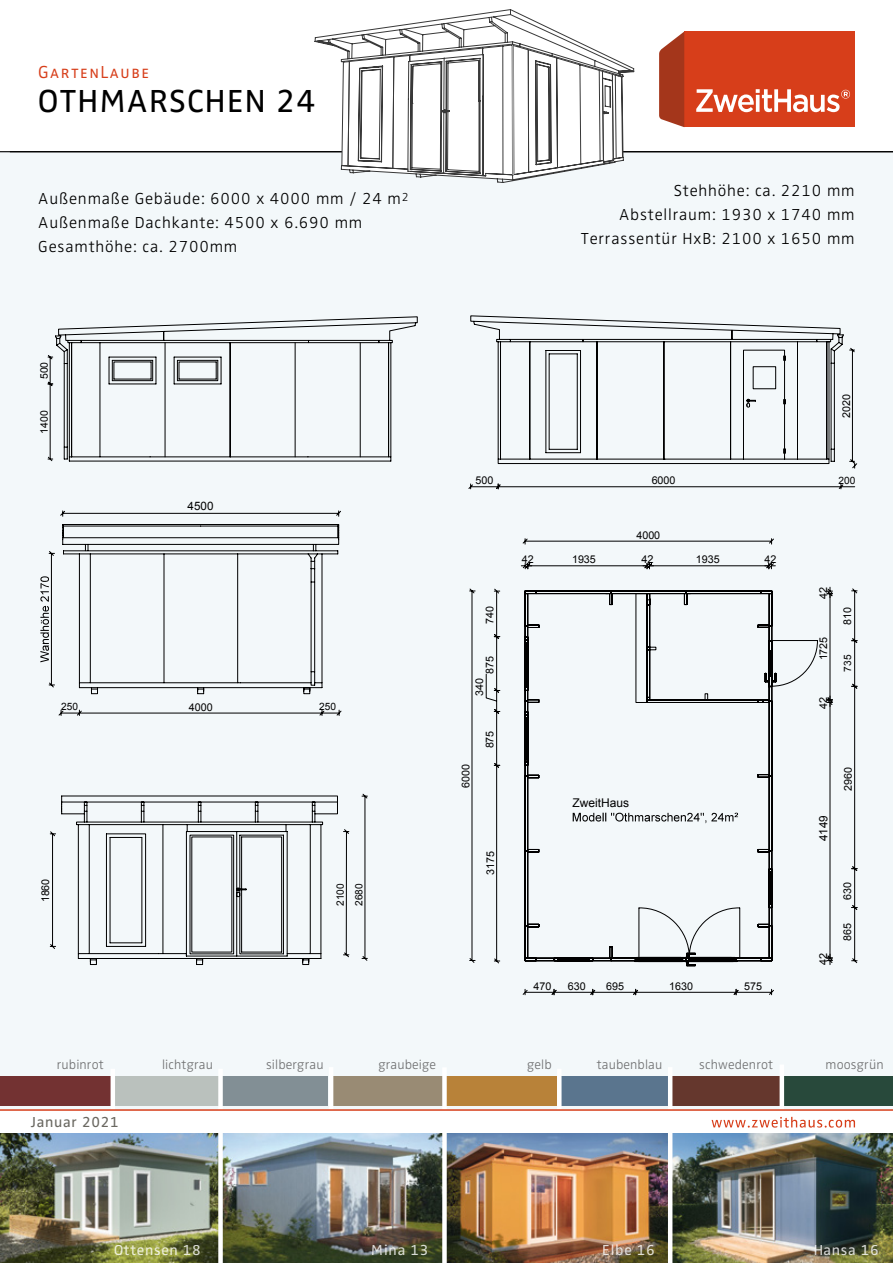
<style>
.page{position:relative;width:893px;height:1263px;background:#fff}
.page>*{position:absolute;margin:0;border:0;box-sizing:border-box;transform-origin:0 0}
.t1{font:33px "Zwo";letter-spacing:.04em;color:#000}
.t2{font:18px "Zwo Semi Light SC";letter-spacing:.05em;color:#d73e1a}
.t3{font:300 16.5px/24px "Zwo";letter-spacing:.05em;color:#000}
.t4{font:15px "Zwo";letter-spacing:.05em;color:#fff}
.t5{font:15px "Zwo";letter-spacing:.05em;color:#6a6861}
.t6{font:300 13.5px "Zwo";letter-spacing:.01em;color:#707172}
.t7{font:12px "Arial";color:#000}
.t8{font:11.7px "Arial";color:#000}
.t9{font:10.95px "Arial";color:#000}
.t10{font:10.8px "Arial";color:#000}
.t11{font:10.5px "Arial";color:#000}
.t12{font:10.2px/18.8px "Arial";color:#000}
</style>
<div class="page">
<div style="left:0;top:152px;width:893px;height:958px;background:#f3f8fa"></div>
<hr style="left:0;top:151px;width:893px;height:1px;background:#000">
<img style="left:0;top:1133px;width:218px;height:130px">
<div style="left:0;top:1076px;width:111px;height:30px;background:#733232"></div>
<div style="left:114px;top:1076px;width:108px;height:30px;background:#bac1bd"></div>
<div style="left:222px;top:1076px;width:106px;height:30px;background:#828f95"></div>
<div style="left:329px;top:1076px;width:116px;height:30px;background:#998b74"></div>
<div style="left:444px;top:1076px;width:113px;height:30px;background:#b88239"></div>
<div style="left:560px;top:1076px;width:109px;height:30px;background:#5a758e"></div>
<div style="left:672px;top:1076px;width:108px;height:30px;background:#65372d"></div>
<div style="left:783px;top:1076px;width:110px;height:30px;background:#28493b"></div>
<hr style="left:111px;top:1069px;width:4px;height:51px;background:#fff">
<div style="left:218px;top:1069px;width:5px;height:51px;background:#fff"></div>
<hr style="left:329px;top:1067px;width:4px;height:51px;background:#fff">
<div style="left:442px;top:1067px;width:5px;height:52px;background:#fff"></div>
<div style="left:557px;top:1069px;width:5px;height:51px;background:#fff"></div>
<hr style="left:668px;top:1067px;width:4px;height:51px;background:#fff">
<hr style="left:780px;top:1064px;width:4px;height:52px;background:#fff">
<div style="left:684px;top:31px;width:171px;height:96px;background:#d73e1a"></div>
<svg style="left:659px;top:32px;width:25px;height:95px;background:#b1533c"></svg>
<svg style="left:696px;top:89px;width:154px;height:23px"></svg>
<hr style="left:0;top:1109px;width:893px;height:2px;background:#d73e1a">
<img style="left:223px;top:1133px;width:670px;height:130px">
<div style="left:442px;top:1127px;width:5px;height:136px;background:#fff"></div>
<hr style="left:668px;top:1129px;width:4px;height:134px;background:#fff">
<svg style="left:712px;top:1117px;width:143px;height:10px"></svg>
<svg style="left:314px;top:33px;width:320px;height:150px"></svg>
<svg style="left:341px;top:9px;width:283px;height:171px"></svg>
<svg style="left:470px;top:316px;width:373px;height:148px"></svg>
<svg style="left:468px;top:484px;width:387px;height:5px"></svg>
<svg style="left:849px;top:348px;width:8px;height:120px"></svg>
<svg style="left:55px;top:317px;width:362px;height:144px"></svg>
<svg style="left:48px;top:355px;width:5px;height:106px"></svg>
<hr style="left:360px;top:343px;width:1px;height:114px;background:#000">
<hr style="left:295px;top:343px;width:1px;height:114px;background:#000">
<hr style="left:165px;top:343px;width:1px;height:114px;background:#000">
<svg style="left:62px;top:524px;width:277px;height:164px"></svg>
<svg style="left:60px;top:510px;width:281px;height:7px"></svg>
<svg style="left:40px;top:551px;width:15px;height:136px"></svg>
<svg style="left:91px;top:687px;width:219px;height:7px"></svg>
<svg style="left:58px;top:710px;width:284px;height:6px"></svg>
<svg style="left:61px;top:796px;width:277px;height:169px"></svg>
<svg style="left:50px;top:831px;width:6px;height:118px"></svg>
<svg style="left:343px;top:829px;width:6px;height:128px"></svg>
<svg style="left:362px;top:794px;width:6px;height:167px"></svg>
<svg style="left:469px;top:588px;width:6px;height:375px"></svg>
<svg style="left:522px;top:538px;width:252px;height:6px"></svg>
<svg style="left:486px;top:588px;width:14px;height:375px"></svg>
<svg style="left:851px;top:588px;width:6px;height:375px"></svg>
<svg style="left:521px;top:565px;width:253px;height:430px"></svg>
<svg style="left:523px;top:563px;width:310px;height:404px"></svg>
<svg style="left:527px;top:593px;width:242px;height:334px"></svg>
<p class="t2" style="left:38px;top:62px;width:113px">GartenLaube</p>
<h1 class="t1" style="left:38px;top:82px;width:279px">OTHMARSCHEN 24</h1>
<p class="t3" style="left:38px;top:187px;width:372px">Außenmaße Gebäude: 6000 x 4000 mm / 24 m<sup>2<br></sup>Außenmaße Dachkante: 4500 x 6.690 mm<br>Gesamthöhe: ca. 2700mm</p>
<p class="t11" style="left:37px;top:379px;width:19px;rotate:-90deg">500</p>
<p class="t11" style="left:37px;top:434px;width:25px;rotate:-90deg">1400</p>
<p class="t8" style="left:188px;top:498px;width:27px">4500</p>
<p class="t12" style="left:61px;top:698px;width:18px">250</p>
<p class="t10" style="left:189px;top:700px;width:25px">4000</p>
<p class="t12" style="left:319px;top:698px;width:18px">250</p>
<p class="t10" style="left:38px;top:902px;width:25px;rotate:-90deg">1860</p>
<p class="t12" style="left:331px;top:906px;width:24px;rotate:-90deg">2100<br>2680</p>
<p class="t3" style="left:581px;top:178px;width:276px;text-align:right">Stehhöhe: ca. 2210 mm<br>Abstellraum: 1930 x 1740 mm<br>Terrassentür HxB: 2100 x 1650 mm</p>
<p class="t10" style="left:475px;top:473px;width:19px">500</p>
<p class="t10" style="left:652px;top:473px;width:25px">6000</p>
<p class="t10" style="left:636px;top:528px;width:25px">4000</p>
<p class="t10" style="left:483px;top:624px;width:19px;rotate:-90deg">740</p>
<p class="t10" style="left:483px;top:674px;width:19px;rotate:-90deg">875</p>
<p class="t10" style="left:472px;top:696px;width:19px;rotate:-90deg">340</p>
<p class="t10" style="left:458px;top:788px;width:25px;rotate:-90deg">6000</p>
<p class="t10" style="left:483px;top:748px;width:19px;rotate:-90deg">875</p>
<p class="t10" style="left:483px;top:875px;width:25px;rotate:-90deg">3175</p>
<p class="t10" style="left:522px;top:552px;width:13px">42</p>
<p class="t10" style="left:572px;top:552px;width:25px">1935</p>
<p class="t9" style="left:641px;top:552px;width:14px">42</p>
<p class="t10" style="left:696px;top:552px;width:25px">1935</p>
<p class="t10" style="left:764px;top:552px;width:13px">42</p>
<p class="t7" style="left:573px;top:795px;width:58px">ZweitHaus</p>
<p class="t10" style="left:533px;top:979px;width:19px">470</p>
<p class="t10" style="left:568px;top:979px;width:19px">630</p>
<p class="t10" style="left:606px;top:979px;width:19px">695</p>
<p class="t10" style="left:669px;top:979px;width:25px">1630</p>
<p class="t10" style="left:744px;top:979px;width:19px">575</p>
<p class="t10" style="left:839px;top:418px;width:25px;rotate:-90deg">2020</p>
<p class="t12" style="left:838px;top:471px;width:18px">200</p>
<p class="t9" style="left:816px;top:599px;width:14px;rotate:-90deg">42</p>
<p class="t10" style="left:816px;top:660px;width:25px;rotate:-90deg">1725</p>
<p class="t9" style="left:816px;top:709px;width:14px;rotate:-90deg">42</p>
<p class="t10" style="left:840px;top:625px;width:19px;rotate:-90deg">810</p>
<p class="t12" style="left:838px;top:672px;width:18px;rotate:-90deg">735</p>
<p class="t8" style="left:816px;top:841px;width:27px;rotate:-90deg">4149</p>
<p class="t10" style="left:841px;top:791px;width:25px;rotate:-90deg">2960</p>
<p class="t9" style="left:816px;top:965px;width:14px;rotate:-90deg">42</p>
<p class="t10" style="left:840px;top:899px;width:19px;rotate:-90deg">630</p>
<p class="t10" style="left:840px;top:940px;width:19px;rotate:-90deg">865</p>
<p class="t6" style="left:57px;top:1057px;width:48px">rubinrot</p>
<p class="t6" style="left:162px;top:1057px;width:52px">lichtgrau</p>
<p class="t6" style="left:266px;top:1057px;width:59px">silbergrau</p>
<p class="t6" style="left:378px;top:1057px;width:59px">graubeige</p>
<p class="t6" style="left:527px;top:1057px;width:26px">gelb</p>
<p class="t6" style="left:597px;top:1057px;width:67px">taubenblau</p>
<p class="t6" style="left:699px;top:1057px;width:75px">schwedenrot</p>
<p class="t6" style="left:825px;top:1057px;width:60px">moosgrün</p>
<p class="t5" style="left:31px;top:1114px;width:90px">Januar 2021</p>
<p class="t4" style="left:114px;top:1242px;width:88px">Ottensen 18</p>
<p class="t4" style="left:603px;top:1242px;width:54px">Elbe 16</p>
<p class="t4" style="left:372px;top:1242px;width:58px">Mina 13</p>
<p class="t4" style="left:813px;top:1242px;width:67px">Hansa 16</p>
</div>
